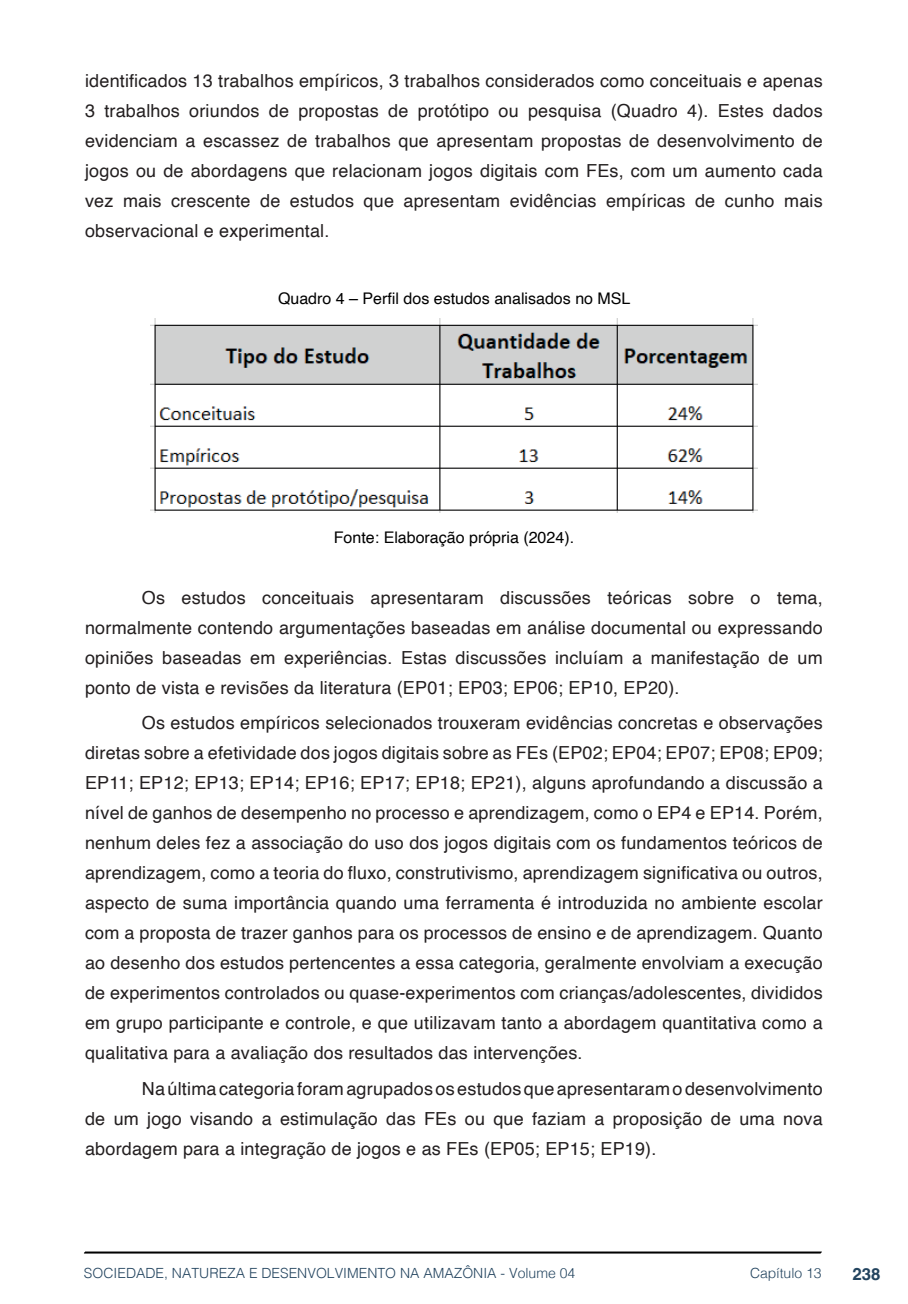
<style>
.page{position:relative;width:908px;height:1304px;background:#fff}
.page>*{position:absolute;margin:0;border:0;box-sizing:border-box;transform-origin:0 0}
.t1{font:18px/30px "Helvetica";letter-spacing:.01em;color:#231f20;text-align:justify}
.t2{font:700 16.8px "Helvetica";color:#23445f}
.t3{font:16px "Helvetica";color:#000}
.t4{font:300 14px "Helvetica";color:#23445f}
</style>
<div class="page">
<svg style="left:84px;top:1251px;width:737px;height:3px;background:#515151"></svg>
<img style="left:151px;top:318px;width:605px;height:194px">
<p class="t1" style="left:85px;top:66px;width:738px">identificados 13 trabalhos empíricos, 3 trabalhos considerados como conceituais e apenas 3 trabalhos oriundos de propostas de protótipo ou pesquisa (Quadro 4). Estes dados evidenciam a escassez de trabalhos que apresentam propostas de desenvolvimento de jogos ou de abordagens que relacionam jogos digitais com FEs, com um aumento cada vez mais crescente de estudos que apresentam evidências empíricas de cunho mais observacional e experimental.</p>
<p class="t3" style="left:278px;top:286px;width:354px">Quadro 4 – Perfil dos estudos analisados no MSL</p>
<p class="t3" style="left:333px;top:525px;width:242px">Fonte: Elaboração própria (2024).</p>
<p class="t1" style="left:85px;top:583px;width:738px;text-indent:57px">Os estudos conceituais apresentaram discussões teóricas sobre o tema, normalmente contendo argumentações baseadas em análise documental ou expressando opiniões baseadas em experiências. Estas discussões incluíam a manifestação de um ponto de vista e revisões da literatura (EP01; EP03; EP06; EP10, EP20).</p>
<p class="t1" style="left:85px;top:708px;width:739px;text-indent:57px">Os estudos empíricos selecionados trouxeram evidências concretas e observações diretas sobre a efetividade dos jogos digitais sobre as FEs (EP02; EP04; EP07; EP08; EP09; EP11; EP12; EP13; EP14; EP16; EP17; EP18; EP21), alguns aprofundando a discussão a nível de ganhos de desempenho no processo e aprendizagem, como o EP4 e EP14. Porém, nenhum deles fez a associação do uso dos jogos digitais com os fundamentos teóricos de aprendizagem, como a teoria do fluxo, construtivismo, aprendizagem significativa ou outros, aspecto de suma importância quando uma ferramenta é introduzida no ambiente escolar com a proposta de trazer ganhos para os processos de ensino e de aprendizagem. Quanto ao desenho dos estudos pertencentes a essa categoria, geralmente envolviam a execução de experimentos controlados ou quase-experimentos com crianças/adolescentes, divididos em grupo participante e controle, e que utilizavam tanto a abordagem quantitativa como a qualitativa para a avaliação dos resultados das intervenções.</p>
<p class="t1" style="left:85px;top:1074px;width:738px;text-indent:57px">Na última categoria foram agrupados os estudos que apresentaram o desenvolvimento de um jogo visando a estimulação das FEs ou que faziam a proposição de uma nova abordagem para a integração de jogos e as FEs (EP05; EP15; EP19).</p>
<p class="t4" style="left:84px;top:1261px;width:492px">SOCIEDADE, NATUREZA E DESENVOLVIMENTO NA AMAZÔNIA - Volume 04</p>
<p class="t4" style="left:749px;top:1261px;width:73px">Capítulo 13</p>
<p class="t2" style="left:851px;top:1264px;width:30px">238</p>
</div>
